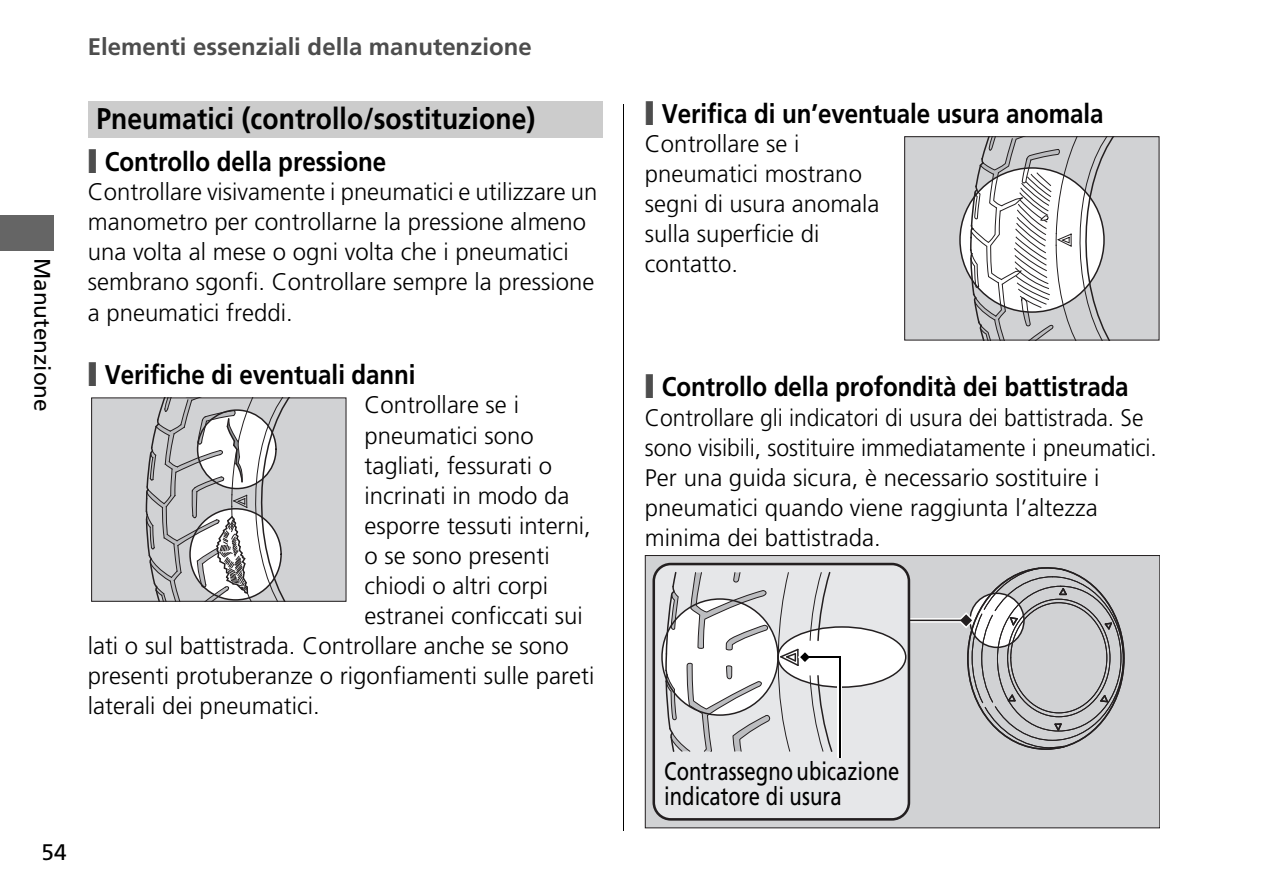
<style>
.page{position:relative;width:1266px;height:894px;background:#fff}
.page>*{position:absolute;margin:0;border:0;box-sizing:border-box;transform-origin:0 0}
.t1{font:700 30px "Frutiger LT Std";letter-spacing:.005em;color:#000;scale:.89 1}
.t2{font:700 27px "Frutiger LT Std";letter-spacing:-.005em;color:#000;scale:.89 1}
.t3{font:25.5px/25.5px "Frutiger LT Std";color:#000;scale:.8 1}
.t4{font:300 24px/30px "Frutiger LT Std";color:#000}
.t5{font:300 24px/30px "Frutiger LT Std";color:#000;scale:.96 1}
.t6{font:700 24px "Frutiger LT Std";color:#4d4d4d}
.t7{font:22.5px "Frutiger LT Std";letter-spacing:-.005em;color:#000}
.s1{color:#4d4d4d}
</style>
<div class="page">
<hr style="left:623px;top:105px;width:1px;height:725px;background:#000">
<div style="left:0;top:215px;width:54px;height:34px;background:#656565"></div>
<hr style="left:0;top:249px;width:54px;height:1px;background:#656565">
<div style="left:88px;top:102px;width:514px;height:36px;background:#ccc"></div>
<div style="left:92px;top:398px;width:254px;height:203px;background:#d1d2d4"></div>
<svg style="left:146px;top:399px;width:143px;height:200px"></svg>
<div style="left:197px;top:409px;width:80px;height:80px;border:2px solid #231f20;border-radius:50%"></div>
<div style="left:189px;top:508px;width:93px;height:92px;border:2px solid #231f20;border-radius:50%"></div>
<div style="left:91px;top:397px;width:255px;height:204px;border:1px solid #231f20"></div>
<div style="left:905px;top:137px;width:254px;height:203px;background:#d1d2d4"></div>
<svg style="left:969px;top:138px;width:144px;height:200px"></svg>
<div style="left:904px;top:136px;width:255px;height:204px;border:1px solid #231f20"></div>
<div style="left:645px;top:555px;width:514px;height:272px;background:#d1d2d4"></div>
<div style="left:645px;top:555px;width:514px;height:273px;border:1px solid #231f20"></div>
<div style="left:654px;top:564px;width:255px;height:255px;background:#e6e7e9;border-radius:17px"></div>
<div style="left:778px;top:627px;width:128px;height:60px;background:#fff;border-radius:50%"></div>
<svg style="left:662px;top:599px;width:116px;height:116px"></svg>
<svg style="left:910px;top:618px;width:48px;height:4px"></svg>
<svg style="left:958px;top:567px;width:167px;height:183px"></svg>
<hr style="left:909px;top:619px;width:57px;height:2px;background:#231f20">
<svg style="left:664px;top:571px;width:106px;height:181px"></svg>
<div style="left:777px;top:626px;width:129px;height:61px;border:2px solid #231f20;border-radius:50%"></div>
<div style="left:652px;top:562px;width:258px;height:258px;border:3px solid #231f20;border-radius:17px"></div>
<svg style="left:837px;top:657px;width:5px;height:100px"></svg>
<svg style="left:777px;top:571px;width:56px;height:181px"></svg>
<hr style="left:806px;top:656px;width:34px;height:1px;background:#000">
<hr style="left:839px;top:657px;width:1px;height:100px;background:#000">
<p class="t7" style="left:51px;top:258px;width:155px;rotate:90deg">Manutenzione</p>
<p class="t6" style="left:88px;top:37px;width:445px">Elementi essenziali della manutenzione</p>
<p class="t1" style="left:96px;top:107px;width:495px">Pneumatici (controllo/sostituzione)</p>
<p class="t2" style="left:88px;top:150px;width:337px"><span class="s1">❙</span> Controllo della pressione</p>
<p class="t4" style="left:88px;top:179px;width:511px">Controllare visivamente i pneumatici e utilizzare un manometro per controllarne la pressione almeno una volta al mese o ogni volta che i pneumatici sembrano sgonfi. Controllare sempre la pressione a pneumatici freddi.</p>
<p class="t2" style="left:88px;top:363px;width:370px"><span class="s1">❙</span> Verifiche di eventuali danni</p>
<p class="t4" style="left:364px;top:392px;width:156px">Controllare se i</p>
<p class="t4" style="left:364px;top:422px;width:171px">pneumatici sono</p>
<p class="t4" style="left:364px;top:452px;width:189px">tagliati, fessurati o</p>
<p class="t4" style="left:364px;top:482px;width:207px">incrinati in modo da</p>
<p class="t4" style="left:364px;top:512px;width:228px">esporre tessuti interni,</p>
<p class="t4" style="left:364px;top:542px;width:187px">o se sono presenti</p>
<p class="t4" style="left:364px;top:572px;width:185px">chiodi o altri corpi</p>
<p class="t4" style="left:364px;top:602px;width:220px">estranei conficcati sui</p>
<p class="t4" style="left:88px;top:632px;width:483px">lati o sul battistrada. Controllare anche se sono</p>
<p class="t4" style="left:88px;top:662px;width:508px">presenti protuberanze o rigonfiamenti sulle pareti</p>
<p class="t4" style="left:88px;top:692px;width:233px">laterali dei pneumatici.</p>
<p class="t7" style="left:42px;top:843px;width:27px">54</p>
<p class="t2" style="left:645px;top:102px;width:517px"><span class="s1">❙</span> Verifica di un’eventuale usura anomala</p>
<p class="t4" style="left:645px;top:131px;width:236px">Controllare se i pneumatici mostrano segni di usura anomala sulla superficie di contatto.</p>
<p class="t2" style="left:645px;top:375px;width:545px"><span class="s1">❙</span> Controllo della profondità dei battistrada</p>
<p class="t5" style="left:645px;top:404px;width:535px">Controllare gli indicatori di usura dei battistrada. Se sono visibili, sostituire immediatamente i pneumatici.<br>Per una guida sicura, è necessario sostituire i pneumatici quando viene raggiunta l’altezza minima dei battistrada.</p>
<p class="t3" style="left:664px;top:760px;width:295px">Contrassegno ubicazione indicatore di usura</p>
</div>
